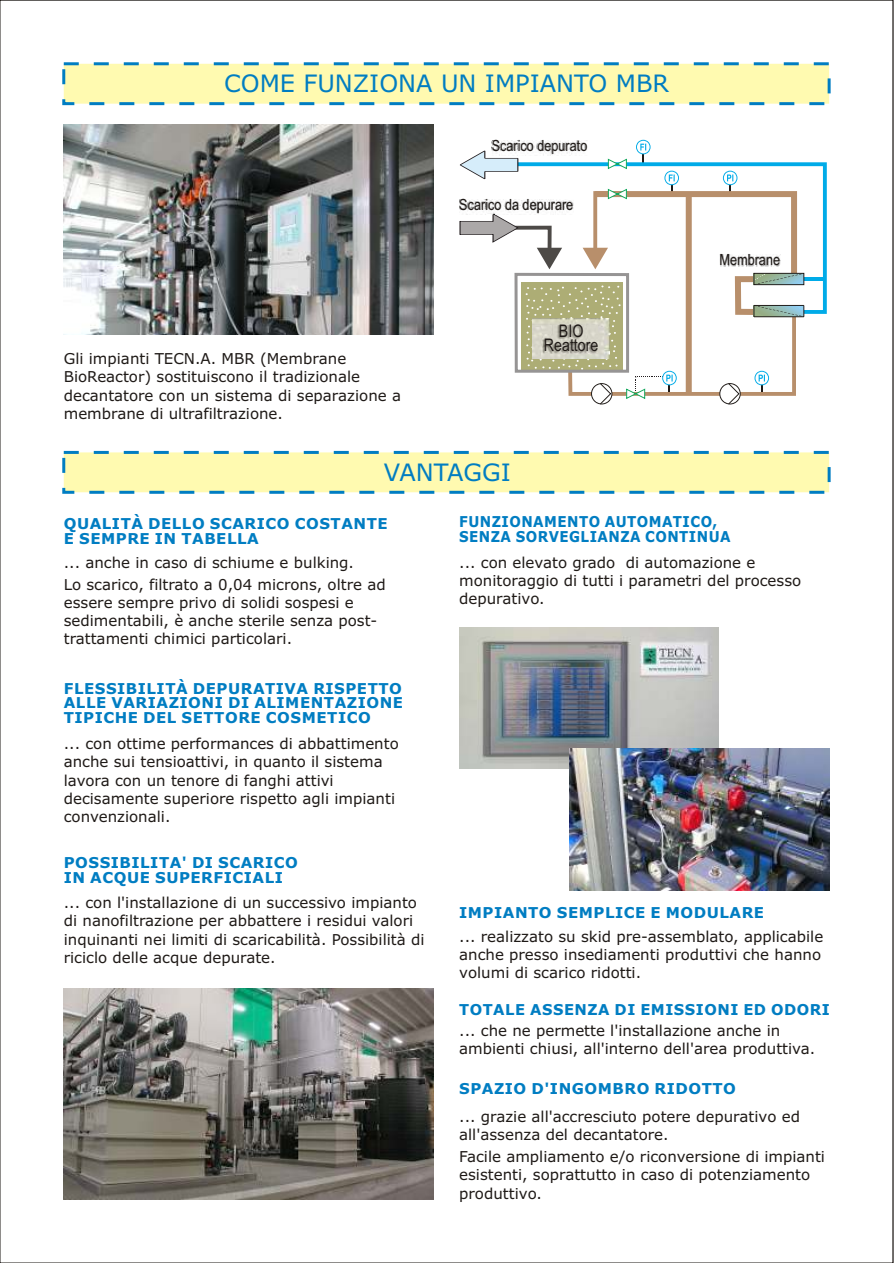
<style>
.page{position:relative;width:894px;height:1263px;background:#fff}
.page>*{position:absolute;margin:0;border:0;box-sizing:border-box;transform-origin:0 0}
.t1{font:24px "Verdana";color:#007dc2}
.t2{font:17.4px/13.8px "Arial Narrow";color:#1f1a17;text-align:center}
.t3{font:15.45px "Arial Narrow";color:#1f1a17}
.t4{font:15px/18.3px "Verdana";color:#1f1a17}
.t5{font:700 15px/14.5px "Verdana";letter-spacing:.035em;color:#007dc2}
.t6{font:700 15px/14.5px "Verdana";letter-spacing:.035em;color:#007dc2;scale:.9 1}
</style>
<div class="page">
<div style="left:62px;top:451px;width:769px;height:43px;background:#fffab0;border:3px dashed #007dc2"></div>
<img style="left:64px;top:124px;width:370px;height:211px">
<img style="left:459px;top:627px;width:260px;height:141px">
<img style="left:64px;top:989px;width:370px;height:210px">
<img style="left:570px;top:748px;width:259px;height:143px">
<div style="left:62px;top:62px;width:769px;height:43px;background:#fffab0;border:3px dashed #007dc2"></div>
<hr style="left:804px;top:277px;width:21px;height:4px;background:#00abe8">
<svg style="left:519px;top:226px;width:7px;height:4px"></svg>
<svg style="left:805px;top:310px;width:20px;height:4px"></svg>
<svg style="left:823px;top:164px;width:4px;height:148px"></svg>
<svg style="left:518px;top:162px;width:307px;height:4px"></svg>
<div style="left:521px;top:282px;width:102px;height:88px;background:#adad75"></div>
<div style="left:515px;top:273px;width:114px;height:100px;border:3px solid #969494"></div>
<svg style="left:460px;top:151px;width:58px;height:28px"></svg>
<svg style="left:459px;top:214px;width:60px;height:29px"></svg>
<svg style="left:526px;top:140px;width:279px;height:264px"></svg>
<img style="left:492px;top:140px;width:96px;height:15px">
<img style="left:459px;top:199px;width:114px;height:15px">
<img style="left:720px;top:254px;width:60px;height:12px">
<img style="left:533px;top:318px;width:76px;height:40px">
<img style="left:543px;top:325px;width:55px;height:28px">
<h1 class="t1" style="left:224px;top:74px;width:447px">COME FUNZIONA UN IMPIANTO MBR</h1>
<p class="t3" style="left:492px;top:140px;width:97px">Scarico depurato</p>
<p class="t4" style="left:64px;top:351px;width:339px">Gli impianti TECN.A. MBR (Membrane BioReactor) sostituiscono il tradizionale decantatore con un sistema di separazione a membrane di ultrafiltrazione.</p>
<p class="t3" style="left:459px;top:199px;width:115px">Scarico da depurare</p>
<p class="t2" style="left:544px;top:326px;width:56px">BIO<br>Reattore</p>
<h1 class="t1" style="left:384px;top:463px;width:129px">VANTAGGI</h1>
<p class="t3" style="left:720px;top:254px;width:62px">Membrane</p>
<p class="t5" style="left:64px;top:518px;width:325px">QUALITÀ DELLO SCARICO COSTANTE<br>E SEMPRE IN TABELLA</p>
<p class="t4" style="left:64px;top:553px;width:323px;line-height:21.9px">... anche in caso di schiume e bulking.<br>Lo scarico, filtrato a 0,04 microns, oltre ad</p>
<p class="t4" style="left:64px;top:595px;width:315px">essere sempre privo di solidi sospesi e sedimentabili, è anche sterile senza post&shy;trattamenti chimici particolari.</p>
<p class="t5" style="left:64px;top:682px;width:341px;text-align:justify">FLESSIBILITÀ DEPURATIVA RISPETTO ALLE VARIAZIONI DI ALIMENTAZIONE TIPICHE DEL SETTORE COSMETICO</p>
<p class="t4" style="left:64px;top:736px;width:337px">... con ottime performances di abbattimento anche sui tensioattivi, in quanto il sistema lavora con un tenore di fanghi attivi decisamente superiore rispetto agli impianti convenzionali.</p>
<p class="t5" style="left:64px;top:857px;width:236px">POSSIBILITA' DI SCARICO<br>IN ACQUE SUPERFICIALI</p>
<p class="t4" style="left:64px;top:895px;width:362px">... con l'installazione di un successivo impianto di nanofiltrazione per abbattere i residui valori inquinanti nei limiti di scaricabilità. Possibilità di riciclo delle acque depurate.</p>
<p class="t6" style="left:459px;top:516px;width:303px">FUNZIONAMENTO AUTOMATICO,<br>SENZA SORVEGLIANZA CONTINUA</p>
<p class="t4" style="left:459px;top:555px;width:344px">... con elevato grado di automazione e monitoraggio di tutti i parametri del processo depurativo.</p>
<p class="t5" style="left:459px;top:907px;width:307px">IMPIANTO SEMPLICE E MODULARE</p>
<p class="t4" style="left:459px;top:928px;width:366px">... realizzato su skid pre-assemblato, applicabile anche presso insediamenti produttivi che hanno volumi di scarico ridotti.</p>
<p class="t5" style="left:459px;top:1003px;width:372px">TOTALE ASSENZA DI EMISSIONI ED ODORI</p>
<p class="t4" style="left:459px;top:1023px;width:358px">... che ne permette l'installazione anche in ambienti chiusi, all'interno dell'area produttiva.</p>
<p class="t5" style="left:459px;top:1083px;width:278px">SPAZIO D'INGOMBRO RIDOTTO</p>
<p class="t4" style="left:459px;top:1109px;width:342px">... grazie all'accresciuto potere depurativo ed all'assenza del decantatore.</p>
<p class="t4" style="left:459px;top:1149px;width:367px">Facile ampliamento e/o riconversione di impianti esistenti, soprattutto in caso di potenziamento produttivo.</p>
</div>
